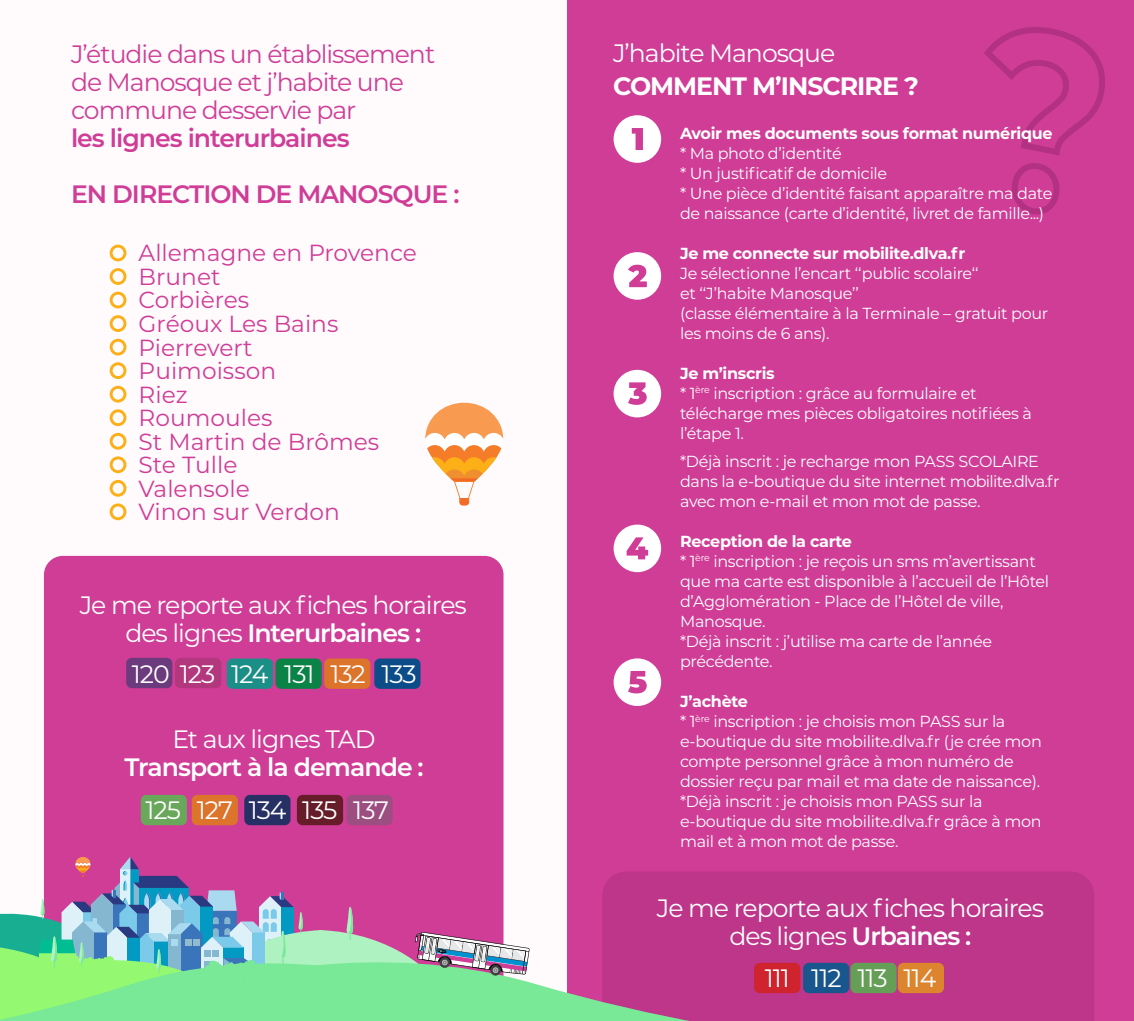
<style>
.page{position:relative;width:1134px;height:1021px;background:#fff}
.page>*{position:absolute;margin:0;border:0;box-sizing:border-box;transform-origin:0 0}
.t1{font:25.2px/28px "Montserrat";letter-spacing:-.04em;color:#fff;text-align:center}
.t2{font:25.2px/28px "Montserrat";letter-spacing:-.04em;color:#cf3d96}
.t3{font:600 25.2px "Montserrat";letter-spacing:-.04em;color:#cf3d96}
.t4{font:600 25.2px "Montserrat";letter-spacing:-.04em;color:#fff}
.t5{font:700 25.2px "Montserrat";letter-spacing:-.04em;color:#fff}
.t6{font:23.2px/23.6px "Montserrat";color:#cf3d96}
.t7{font:16px/20px "Montserrat";letter-spacing:-.02em;color:#fff}
.t8{font:700 16px "Montserrat";letter-spacing:-.02em;color:#fff}
.s1{font-weight:600}
.s2{font-weight:700}
</style>
<div class="page">
<div style="left:0;top:0;width:566px;height:1020px;background:#fffbfd"></div>
<div style="left:567px;top:0;width:567px;height:1020px;background:#cf3d96"></div>
<div style="left:110px;top:244px;width:16px;height:17px;border:3px solid #fcaf17;border-radius:50%"></div>
<div style="left:110px;top:268px;width:16px;height:17px;border:3px solid #fcaf17;border-radius:50%"></div>
<div style="left:110px;top:291px;width:16px;height:17px;border:3px solid #fcaf17;border-radius:50%"></div>
<div style="left:110px;top:315px;width:16px;height:17px;border:3px solid #fcaf17;border-radius:50%"></div>
<div style="left:110px;top:339px;width:16px;height:16px;border:3px solid #fcaf17;border-radius:50%"></div>
<div style="left:110px;top:362px;width:16px;height:17px;border:3px solid #fcaf17;border-radius:50%"></div>
<div style="left:110px;top:386px;width:16px;height:16px;border:3px solid #fcaf17;border-radius:50%"></div>
<div style="left:110px;top:409px;width:16px;height:17px;border:3px solid #fcaf17;border-radius:50%"></div>
<div style="left:110px;top:433px;width:16px;height:16px;border:3px solid #fcaf17;border-radius:50%"></div>
<div style="left:110px;top:456px;width:16px;height:17px;border:3px solid #fcaf17;border-radius:50%"></div>
<div style="left:110px;top:480px;width:16px;height:16px;border:3px solid #fcaf17;border-radius:50%"></div>
<div style="left:110px;top:503px;width:16px;height:17px;border:3px solid #fcaf17;border-radius:50%"></div>
<div style="left:44px;top:556px;width:459px;height:300px;background:#cf3d96"></div>
<svg style="left:425px;top:403px;width:78px;height:102px"></svg>
<div style="left:614px;top:252px;width:47px;height:48px;background:#fff;border-radius:50%"></div>
<svg style="left:628px;top:265px;width:19px;height:22px"></svg>
<div style="left:614px;top:370px;width:47px;height:47px;background:#fff;border-radius:50%"></div>
<svg style="left:628px;top:382px;width:19px;height:23px"></svg>
<div style="left:614px;top:524px;width:47px;height:48px;background:#fff;border-radius:50%"></div>
<svg style="left:627px;top:537px;width:21px;height:22px"></svg>
<div style="left:614px;top:658px;width:47px;height:48px;background:#fff;border-radius:50%"></div>
<svg style="left:628px;top:671px;width:19px;height:22px"></svg>
<div style="left:614px;top:115px;width:47px;height:48px;background:#fff;border-radius:50%"></div>
<svg style="left:632px;top:128px;width:11px;height:22px"></svg>
<svg style="left:984px;top:27px;width:121px;height:188px"></svg>
<div style="left:602px;top:872px;width:492px;height:148px;background:#bd3689"></div>
<svg style="left:530px;top:937px;width:263px;height:83px;fill:#bd3689"></svg>
<svg style="left:0;top:856px;width:530px;height:164px"></svg>
<div style="left:175px;top:658px;width:46px;height:30px;background:#b3377d;border-radius:6px"></div>
<div style="left:126px;top:658px;width:46px;height:30px;background:#6c3b7d;border-radius:6px"></div>
<div style="left:227px;top:658px;width:46px;height:30px;background:#1b8f87;border-radius:6px"></div>
<div style="left:275px;top:658px;width:47px;height:30px;background:#0b8246;border-radius:6px"></div>
<div style="left:324px;top:658px;width:46px;height:30px;background:#dc742b;border-radius:6px"></div>
<div style="left:374px;top:658px;width:46px;height:30px;background:#0c4c89;border-radius:6px"></div>
<div style="left:346px;top:794px;width:47px;height:31px;background:#9d4e81;border-radius:6px"></div>
<div style="left:297px;top:794px;width:46px;height:31px;background:#661d29;border-radius:6px"></div>
<div style="left:244px;top:794px;width:46px;height:31px;background:#273065;border-radius:6px"></div>
<div style="left:192px;top:794px;width:46px;height:31px;background:#dc742b;border-radius:6px"></div>
<div style="left:141px;top:794px;width:46px;height:31px;background:#69a75b;border-radius:6px"></div>
<div style="left:754px;top:962px;width:46px;height:31px;background:#cf232d;border-radius:6px"></div>
<div style="left:803px;top:962px;width:46px;height:31px;background:#18568d;border-radius:6px"></div>
<div style="left:850px;top:962px;width:47px;height:31px;background:#659e56;border-radius:6px"></div>
<div style="left:898px;top:962px;width:46px;height:31px;background:#dd842f;border-radius:6px"></div>
<h1 class="t2" style="left:71px;top:39px;width:366px">J’étudie dans un établissement de Manosque et j’habite une commune desservie par</h1>
<h1 class="t3" style="left:71px;top:120px;width:280px">les lignes interurbaines</h1>
<h1 class="t3" style="left:71px;top:176px;width:390px">EN DIRECTION DE MANOSQUE :</h1>
<h2 class="t6" style="left:139px;top:240px;width:280px">Allemagne en Provence<br>Brunet<br>Corbières<br>Gréoux Les Bains<br>Pierrevert<br>Puimoisson<br>Riez<br>Roumoules<br>St Martin de Brômes<br>Ste Tulle<br>Valensole<br>Vinon sur Verdon</h2>
<h1 class="t1" style="left:80px;top:590px;width:389px">Je me reporte aux fiches horaires des lignes <span class="s1">Interurbaines :</span></h1>
<h1 class="t1" style="left:132px;top:659px;width:287px">120 123 124 131 132 133</h1>
<h1 class="t1" style="left:172px;top:724px;width:205px">Et aux lignes TAD</h1>
<h1 class="t4" style="left:124px;top:749px;width:301px">Transport à la demande :</h1>
<h1 class="t1" style="left:146px;top:795px;width:245px">125 127 134 135 137</h1>
<h1 class="t1" style="left:613px;top:39px;width:224px">J’habite Manosque</h1>
<h1 class="t5" style="left:613px;top:68px;width:307px">COMMENT M’INSCRIRE ?</h1>
<p class="t8" style="left:680px;top:121px;width:374px">Avoir mes documents sous format numérique</p>
<p class="t7" style="left:680px;top:142px;width:374px">* Ma photo d’identité<br>* Un justificatif de domicile<br>* Une pièce d’identité faisant apparaître ma date de naissance (carte d’identité, livret de famille...)</p>
<p class="t8" style="left:680px;top:241px;width:287px">Je me connecte sur mobilite.dlva.fr</p>
<p class="t7" style="left:680px;top:262px;width:370px">Je sélectionne l’encart ‘‘public scolaire‘‘<br>et ‘‘J’habite Manosque’’<br>(classe élémentaire à la Terminale – gratuit pour les moins de 6 ans).</p>
<p class="t7" style="left:680px;top:362px;width:353px"><span class="s2">Je m’inscris<br></span>* 1<sup>ère</sup> inscription : grâce au formulaire et télécharge mes pièces obligatoires notifiées à l’étape 1.</p>
<p class="t7" style="left:680px;top:450px;width:381px">*Déjà inscrit : je recharge mon PASS SCOLAIRE dans la e-boutique du site internet mobilite.dlva.fr avec mon e-mail et mon mot de passe.</p>
<p class="t7" style="left:680px;top:530px;width:371px"><span class="s2">Reception de la carte<br></span>* 1<sup>ère</sup> inscription : je reçois un sms m’avertissant que ma carte est disponible à l’accueil de l’Hôtel d’Agglomération - Place de l’Hôtel de ville, Manosque.<br>*Déjà inscrit : j’utilise ma carte de l’année précédente.</p>
<p class="t7" style="left:680px;top:690px;width:363px"><span class="s2">J’achète<br></span>* 1<sup>ère</sup> inscription : je choisis mon PASS sur la e-boutique du site mobilite.dlva.fr (je crée mon compte personnel grâce à mon numéro de dossier reçu par mail et ma date de naissance). *Déjà inscrit : je choisis mon PASS sur la e-boutique du site mobilite.dlva.fr grâce à mon mail et à mon mot de passe.</p>
<h1 class="t1" style="left:657px;top:893px;width:389px">Je me reporte aux fiches horaires des lignes <span class="s1">Urbaines :</span></h1>
<h1 class="t1" style="left:765px;top:963px;width:173px">111 112 113 114</h1>
</div>
